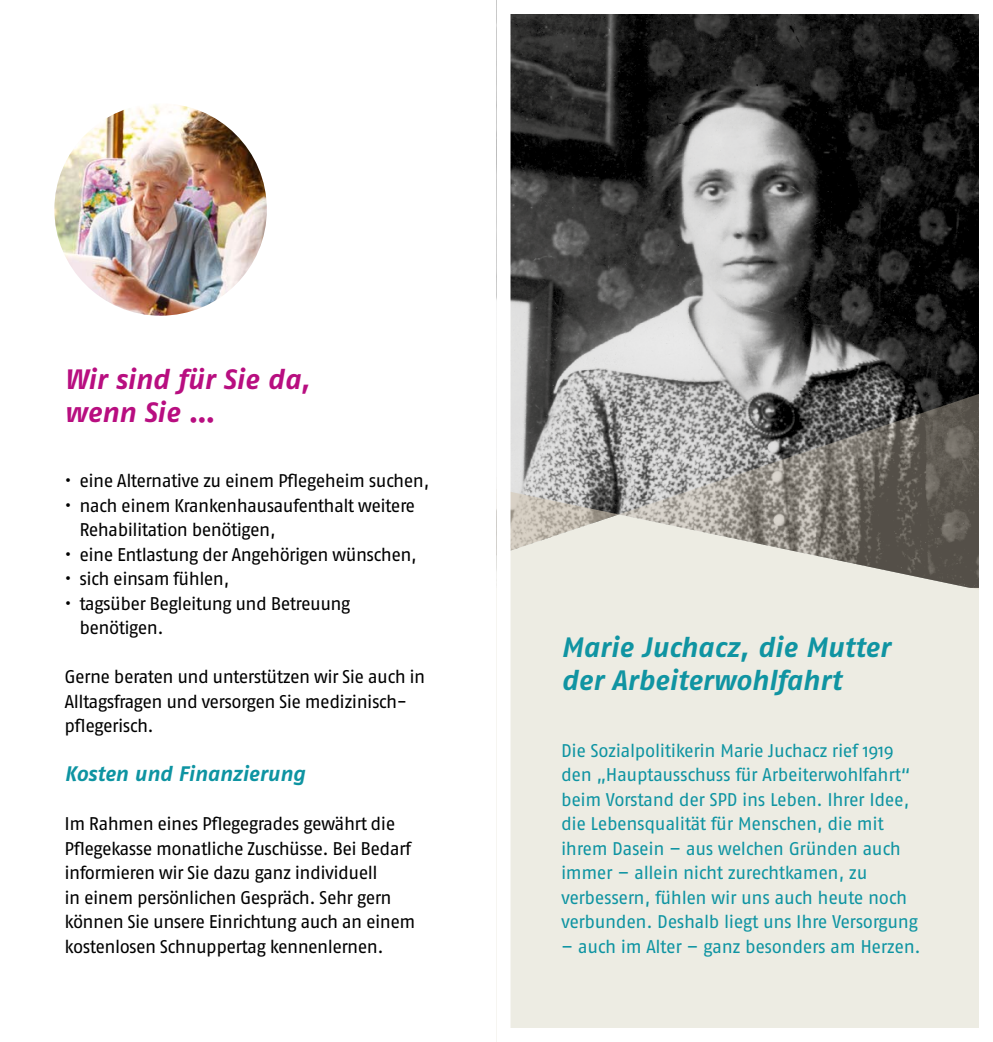
<style>
.page{position:relative;width:993px;height:1042px;background:#fff}
.page>*{position:absolute;margin:0;border:0;box-sizing:border-box;transform-origin:0 0}
.t1{font:italic 700 28px/33.2px "Fago OT";color:#1094a2}
.t2{font:italic 700 28px/33.2px "Fago OT";color:#b80e80}
.t3{font:italic 700 21px "Fago No";letter-spacing:-.005em;color:#0e94a2}
.t4{font:18.38px/24.5px "Fago OT";letter-spacing:-.035em;color:#000}
.t5{font:18.38px/24.5px "Fago No";letter-spacing:-.02em;color:#0e94a2}
</style>
<div class="page">
<div style="left:496px;top:477px;width:496px;height:565px;background:#edece3"></div>
<img style="left:511px;top:15px;width:466px;height:474px">
<svg style="left:618px;top:384px;width:359px;height:130px;background:#817f7b"></svg>
<svg style="left:511px;top:489px;width:107px;height:25px;background:#a4a19b"></svg>
<svg style="left:511px;top:514px;width:466px;height:75px"></svg>
<div style="left:496px;top:0;width:496px;height:1042px;border:14px solid #fff"></div>
<img style="left:54px;top:103px;width:213px;height:213px;border-radius:106px">
<h1 class="t2" style="left:64px;top:363px;width:247px">Wir sind für Sie da, wenn Sie …</h1>
<p class="t4" style="left:64px;top:468px;width:366px">• eine Alternative zu einem Pflegeheim suchen,</p>
<p class="t4" style="left:79px;top:493px;width:337px;text-indent:-15px">• nach einem Krankenhausaufenthalt weitere<br>Rehabilitation benötigen,</p>
<p class="t4" style="left:64px;top:542px;width:354px">• eine Entlastung der Angehörigen wünschen,</p>
<p class="t4" style="left:64px;top:566px;width:166px">• sich einsam fühlen,</p>
<p class="t4" style="left:79px;top:591px;width:272px;text-indent:-15px">• tagsüber Begleitung und Betreuung benötigen.</p>
<p class="t4" style="left:64px;top:664px;width:362px">Gerne beraten und unterstützen wir Sie auch in<br>Alltagsfragen und versorgen Sie medizinisch&shy;pflegerisch.</p>
<p class="t3" style="left:64px;top:761px;width:242px">Kosten und Finanzierung</p>
<p class="t4" style="left:64px;top:811px;width:352px">Im Rahmen eines Pflegegrades gewährt die Pflegekasse monatliche Zuschüsse. Bei Bedarf informieren wir Sie dazu ganz individuell<br>in einem persönlichen Gespräch. Sehr gern können Sie unsere Einrichtung auch an einem kostenlosen Schnuppertag kennenlernen.</p>
<h1 class="t1" style="left:561px;top:630px;width:330px">Marie Juchacz, die Mutter der Arbeiterwohlfahrt</h1>
<p class="t5" style="left:561px;top:738px;width:358px">Die Sozialpolitikerin Marie Juchacz rief 1919 den „Hauptausschuss für Arbeiterwohlfahrt“ beim Vorstand der SPD ins Leben. Ihrer Idee, die Lebensqualität für Menschen, die mit ihrem Dasein – aus welchen Gründen auch immer – allein nicht zurechtkamen, zu verbessern, fühlen wir uns auch heute noch verbunden. Deshalb liegt uns Ihre Versorgung</p>
<p class="t5" style="left:561px;top:934px;width:361px">– auch im Alter – ganz besonders am Herzen.</p>
</div>
